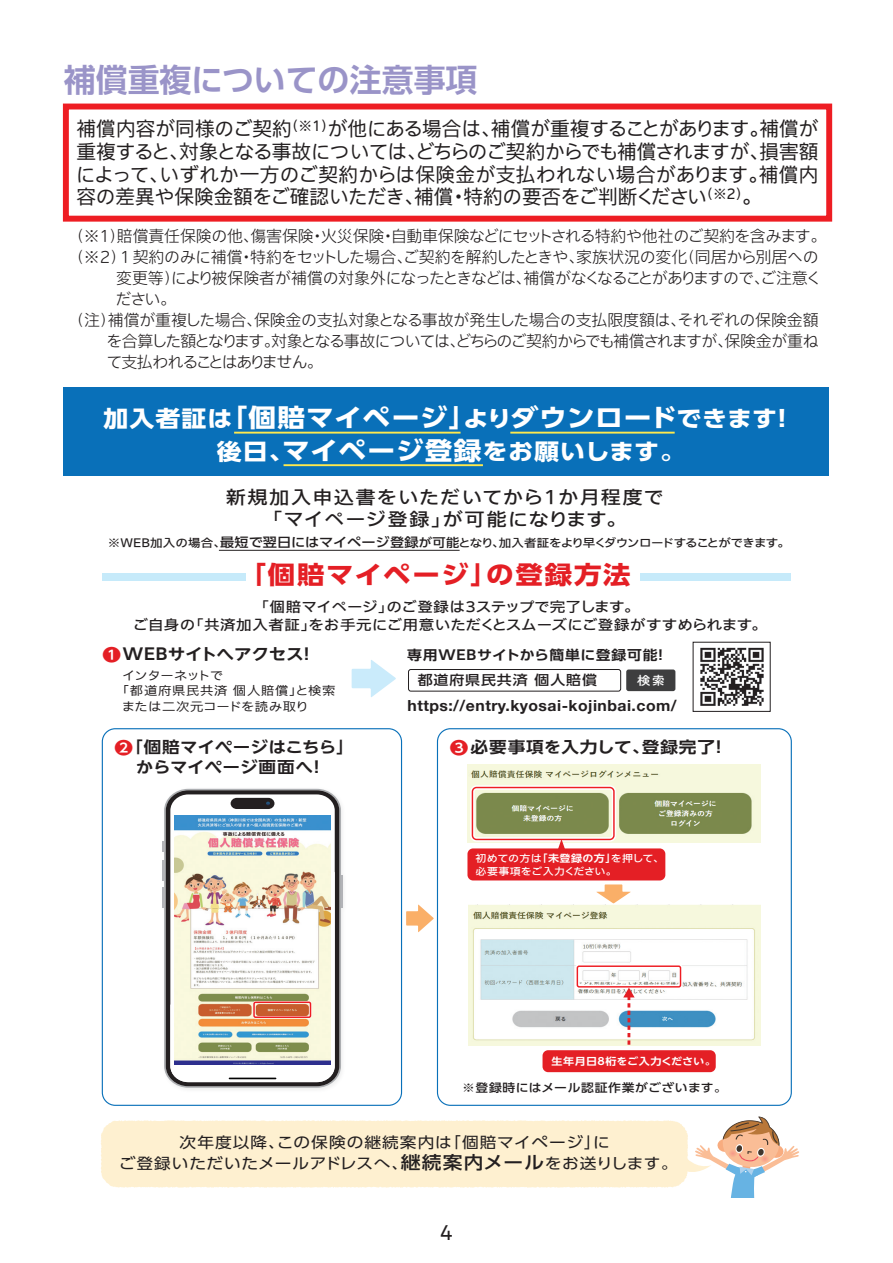
<style>
.page{position:relative;width:893px;height:1263px;background:#fff}
.page>*{position:absolute;margin:0;border:0;box-sizing:border-box;transform-origin:0 0}
.t1{font:700 31.95px "UD Shin Go Pro De";color:#9a94c8}
.t2{font:700 24.9px "UD Shin Go Pro";letter-spacing:.015em;color:#fff;scale:1.11 1}
.t3{font:700 24.75px "UD Shin Go Pro";letter-spacing:.06em;color:#e41f25;scale:1.11 1}
.t4{font:700 22.5px "UD Shin Go Pro";letter-spacing:.025em;color:#fff;scale:1.11 1}
.t5{font:100 19.65px/22.6px "Iwa UCDA Goth Std";color:#231f20;text-align:justify}
.t6{font:100 19.5px "Iwa UCDA Goth Std";color:#231f20}
.t7{font:500 18.15px/22.5px "Iwa UCDA Goth Std";letter-spacing:.055em;color:#231f20;text-align:center;scale:1.11 1}
.t8{font:300 15.9px "Iwa UCDA Goth Std";letter-spacing:-.085em;color:#231f20}
.t9{font:300 15.9px "Iwa UCDA Goth Std";letter-spacing:-.035em;color:#231f20}
.t10{font:300 15.9px "Iwa UCDA Goth Std";letter-spacing:-.015em;color:#231f20}
.t11{font:300 15.9px "Iwa UCDA Goth Std";letter-spacing:-.01em;color:#231f20}
.t12{font:300 15.9px "Iwa UCDA Goth Std";letter-spacing:-.06em;color:#231f20}
.t13{font:700 15.9px/20.1px "UD Shin Go NT Pro De";letter-spacing:-.005em;color:#231f20;scale:1.11 1}
.t14{font:700 15.9px "UD Shin Go NT Pro De";letter-spacing:.05em;color:#231f20;scale:1.11 1}
.t15{font:700 15.3px "Helvetica Neue";letter-spacing:.03em;color:#231f20}
.t16{font:15px/21px "UD Shin Go Pro";letter-spacing:.045em;color:#231f20;text-align:center;scale:1.11 1}
.t17{font:500 13.95px/18.8px "Iwa UCDA Goth Std";letter-spacing:.005em;color:#231f20;text-align:center;scale:1.11 1}
.t18{font:700 13.35px "UD Shin Go Pro De";letter-spacing:.05em;color:#231f20;scale:1.11 1}
.t19{font:500 13.35px "UD Shin Go NT Pro";letter-spacing:.06em;color:#231f20;scale:1.11 1}
.t20{font:12.45px "Tsuku A Rd Gothic Std B";color:#fff;scale:1.11 1}
.t21{font:100 12px "Iwa UCDA Goth Std";letter-spacing:.05em;color:#231f20;scale:1.11 1}
.t22{font:100 12px "Iwa UCDA Goth Std";letter-spacing:.01em;color:#231f20;scale:1.11 1}
.t23{font:100 12px "Iwa UCDA Goth Std";letter-spacing:-.08em;color:#231f20;scale:1.11 1}
.t24{font:500 11.55px "UD Shin Go Pro";letter-spacing:.05em;color:#231f20;scale:1.11 1}
.t25{font:500 11.25px "Iwa UCDA Goth Std";letter-spacing:-.05em;color:#231f20;scale:1.11 1}
.t26{font:500 9.9px/12.5px "Iwa UCDA Goth Std";letter-spacing:.005em;color:#fff;scale:1.11 1}
.t27{font:700 9.9px "UD Shin Go NT Pro De";letter-spacing:.025em;color:#fff;scale:1.11 1}
.s1{font-size:22.5px}
.s2{font-size:24.9px}
.s3{font-family:"UD Shin Go Pro";font-size:12.75px}
.s4{font-family:"UD Shin Go Pro";font-size:12px}
.s5{font-size:16.65px;color:#e41f25}
.s6{font-family:"UD Shin Go NT Pro De";font-weight:700}
.s7{font-weight:500;font-size:17.7px}
</style>
<div class="page">
<div style="left:63px;top:104px;width:769px;height:118px;border:6px solid #ee1d23"></div>
<div style="left:64px;top:388px;width:765px;height:88px;background:#0970b9"></div>
<div style="left:102px;top:573px;width:144px;height:7px;background:#c6eafa"></div>
<div style="left:640px;top:573px;width:151px;height:7px;background:#c6eafa"></div>
<svg style="left:406px;top:904px;width:28px;height:28px"></svg>
<svg style="left:352px;top:660px;width:44px;height:37px"></svg>
<img style="left:700px;top:647px;width:64px;height:59px">
<div style="left:408px;top:669px;width:213px;height:22px;border:1px solid #231f20;border-radius:2px"></div>
<div style="left:626px;top:669px;width:49px;height:22px;background:#3e3e3f;border-radius:2px"></div>
<svg style="left:164px;top:789px;width:177px;height:299px;background:#aeafb1"></svg>
<svg style="left:166px;top:790px;width:173px;height:296px;background:#393536"></svg>
<div style="left:170px;top:794px;width:165px;height:288px;background:#fff;border-radius:17px"></div>
<svg style="left:231px;top:798px;width:43px;height:11px"></svg>
<svg style="left:163px;top:861px;width:1px;height:20px"></svg>
<svg style="left:163px;top:887px;width:1px;height:20px"></svg>
<hr style="left:341px;top:875px;width:1px;height:33px;background:#b2b3b7">
<svg style="left:170px;top:872px;width:165px;height:210px"></svg>
<hr style="left:229px;top:1077px;width:47px;height:2px;background:#030303">
<div style="left:102px;top:728px;width:300px;height:378px;border:1px solid #0970b9;border-radius:13px"></div>
<div style="left:437px;top:728px;width:355px;height:378px;border:1px solid #0970b9;border-radius:13px"></div>
<img style="left:467px;top:765px;width:293px;height:77px">
<img style="left:468px;top:904px;width:293px;height:141px">
<div style="left:470px;top:785px;width:146px;height:57px;border:4px solid #fff;border-radius:4px"></div>
<div style="left:472px;top:787px;width:143px;height:53px;border:1px solid #ee1d23;border-radius:4px"></div>
<div style="left:575px;top:964px;width:108px;height:25px;border:4px solid #fff;border-radius:2px"></div>
<div style="left:577px;top:965px;width:104px;height:22px;border:1px solid #ee1d23;border-radius:2px"></div>
<div style="left:542px;top:1050px;width:174px;height:22px;background:#e41f25;border-radius:6px"></div>
<svg style="left:623px;top:988px;width:12px;height:58px"></svg>
<div style="left:467px;top:848px;width:198px;height:32px;background:#e41f25;border-radius:6px"></div>
<svg style="left:557px;top:839px;width:9px;height:10px"></svg>
<svg style="left:596px;top:884px;width:35px;height:19px"></svg>
<svg style="left:101px;top:1116px;width:698px;height:81px"></svg>
<hr style="left:234px;top:432px;width:227px;height:2px;background:#ffe94d">
<hr style="left:510px;top:432px;width:165px;height:2px;background:#ffe94d">
<hr style="left:284px;top:464px;width:199px;height:2px;background:#ffe94d">
<hr style="left:219px;top:550px;width:241px;height:1px;background:#231f20">
<img style="left:175px;top:816px;width:155px;height:248px">
<div style="left:253px;top:1001px;width:59px;height:17px;border:2px solid #fff;border-radius:2px"></div>
<div style="left:253px;top:1001px;width:58px;height:17px;border:2px solid #ee1d23;border-radius:2px"></div>
<h1 class="t1" style="left:64px;top:54px;width:415px">補償重複についての注意事項</h1>
<p class="t5" style="left:76px;top:116px;width:744px">補償内容が同様のご契約<sup>（※1）</sup>が他にある場合は、補償が重複することがあります。補償が重複すると、対象となる事故については、どちらのご契約からでも補償されますが、損害額によって、いずれか一方のご契約からは保険金が支払われない場合があります。補償内容の差異や保険金額をご確認いただき、補償・特約の要否をご判断ください<sup>（※2）</sup>。</p>
<p class="t10" style="left:68px;top:225px;width:760px">（※1）賠償責任保険の他、傷害保険・火災保険・自動車保険などにセットされる特約や他社のご契約を含みます。</p>
<p class="t9" style="left:68px;top:246px;width:752px">（※2）１契約のみに補償・特約をセットした場合、ご契約を解約したときや、家族状況の変化（同居から別居への</p>
<p class="t12" style="left:116px;top:267px;width:707px">変更等）により被保険者が補償の対象外になったときなどは、補償がなくなることがありますので、ご注意く</p>
<p class="t9" style="left:116px;top:288px;width:62px">ださい。</p>
<p class="t11" style="left:68px;top:309px;width:752px">（注）補償が重複した場合、保険金の支払対象となる事故が発生した場合の支払限度額は、それぞれの保険金額</p>
<p class="t8" style="left:107px;top:330px;width:713px">を合算した額となります。対象となる事故については、どちらのご契約からでも補償されますが、保険金が重ね</p>
<p class="t8" style="left:106px;top:351px;width:218px">て支払われることはありません。</p>
<p class="t2" style="left:103px;top:397px;width:624px"><span class="s1">加入者証は</span>「個賠マイページ」<span class="s1">より</span>ダウンロード<span class="s1">できます！</span></p>
<p class="t4" style="left:217px;top:433px;width:423px">後日、<span class="s2">マイページ登録</span>をお願いします。</p>
<p class="t7" style="left:226px;top:485px;width:396px">新規加入申込書をいただいてから1か月程度で「マイページ登録」が可能になります。</p>
<p class="t25" style="left:108px;top:534px;width:616px">※WEB加入の場合、<span class="s3">最短で翌日にはマイページ登録</span><span class="s4">が可能</span>となり、加入者証をより早くダウンロードすることができます。</p>
<p class="t3" style="left:239px;top:555px;width:355px">「個賠マイページ」の登録方法</p>
<p class="t17" style="left:133px;top:596px;width:573px">「個賠マイページ」のご登録は3ステップで完了します。<br>ご自身の「共済加入者証」をお手元にご用意いただくとスムーズにご登録がすすめられます。</p>
<p class="t13" style="left:102px;top:644px;width:194px"><span class="s5">❶</span>WEBサイトへアクセス！</p>
<p class="t23" style="left:122px;top:666px;width:92px">インターネットで</p>
<p class="t21" style="left:116px;top:682px;width:199px">「都道府県民共済 個人賠償」と検索</p>
<p class="t22" style="left:122px;top:698px;width:170px">または二次元コードを読み取り</p>
<p class="t13" style="left:115px;top:737px;width:217px"><span class="s5">❷</span>「個賠マイページはこちら」　からマイページ画面へ！</p>
<p class="t18" style="left:407px;top:644px;width:236px">専用WEBサイトから簡単に登録可能！</p>
<p class="t19" style="left:418px;top:669px;width:177px">都道府県民共済 個人賠償　</p>
<p class="t20" style="left:637px;top:670px;width:27px">検索</p>
<p class="t15" style="left:407px;top:693px;width:271px">https://entry.kyosai-kojinbai.com/</p>
<p class="t14" style="left:450px;top:734px;width:252px"><span class="s5">❸</span>必要事項を入力して、登録完了！</p>
<p class="t26" style="left:476px;top:852px;width:171px">初めての方は<span class="s6">「未登録の方」</span>を押して、必要事項をご入力ください。</p>
<p class="t27" style="left:551px;top:1053px;width:149px">生年月日8桁をご入力ください。</p>
<p class="t24" style="left:462px;top:1078px;width:240px">※登録時にはメール認証作業がございます。</p>
<p class="t16" style="left:119px;top:1131px;width:505px">次年度以降、この保険の継続案内は「個賠マイページ」に<br>ご登録いただいたメールアドレスへ、<span class="s7">継続案内メール</span>をお送りします。</p>
<p class="t6" style="left:440px;top:1218px;width:15px">4</p>
</div>
